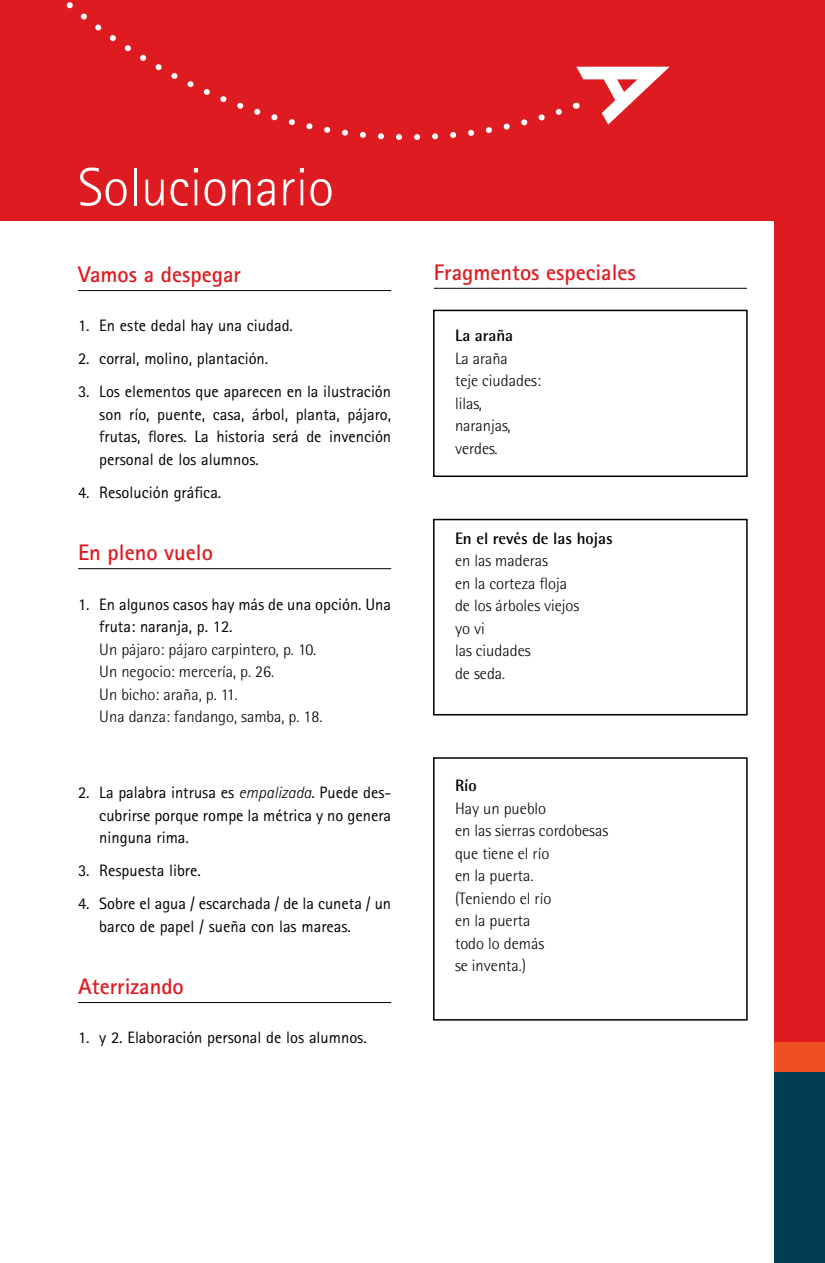
<style>
.page{position:relative;width:825px;height:1263px;background:#fff}
.page>*{position:absolute;margin:0;border:0;box-sizing:border-box;transform-origin:0 0}
.t1{font:300 54px "Rotis Sans Serif";color:#fff}
.t2{font:700 22.5px "Rotis Sans Serif Std";color:#df1b22}
.t3{font:16.5px/22.5px "Rotis Sans Serif Std";color:#000;text-align:justify}
.t4{font:300 16.5px/22.5px "Rotis Semi Sans";color:#000}
.t5{font:700 16.5px "Rotis Semi Sans";color:#000}
.s1{font-weight:300;font-style:italic}
</style>
<div class="page">
<div style="left:0;top:0;width:775px;height:221px;background:#df1b22"></div>
<svg style="left:66px;top:2px;width:496px;height:138px"></svg>
<div style="left:775px;top:0;width:50px;height:1235px;background:#df1b22"></div>
<div style="left:774px;top:1071px;width:51px;height:192px;background:#003d51"></div>
<div style="left:774px;top:1042px;width:51px;height:29px;background:#f04e23"></div>
<svg style="left:576px;top:67px;width:94px;height:58px"></svg>
<hr style="left:78px;top:290px;width:313px;height:1px;background:#000">
<hr style="left:78px;top:568px;width:313px;height:1px;background:#000">
<hr style="left:78px;top:1002px;width:313px;height:1px;background:#000">
<hr style="left:434px;top:288px;width:313px;height:1px;background:#000">
<div style="left:433px;top:310px;width:315px;height:167px;border:2px solid #000"></div>
<div style="left:433px;top:519px;width:315px;height:196px;border:2px solid #000"></div>
<div style="left:433px;top:757px;width:315px;height:263px;border:2px solid #000"></div>
<h1 class="t1" style="left:78px;top:156px;width:257px">Solucionario</h1>
<h2 class="t2" style="left:78px;top:260px;width:164px">Vamos a despegar</h2>
<p class="t3" style="left:78px;top:314px;width:216px">1. En este dedal hay una ciudad.</p>
<p class="t3" style="left:78px;top:347px;width:192px">2. corral, molino, plantación.</p>
<p class="t3" style="left:99px;top:380px;width:293px;text-indent:-21px">3. Los elementos que aparecen en la ilustración son río, puente, casa, árbol, planta, pájaro, frutas, flores. La historia será de invención personal de los alumnos.</p>
<p class="t3" style="left:78px;top:481px;width:145px">4. Resolución gráfica.</p>
<h2 class="t2" style="left:78px;top:538px;width:136px">En pleno vuelo</h2>
<p class="t3" style="left:99px;top:593px;width:293px;text-indent:-21px">1. En algunos casos hay más de una opción. Una fruta: naranja, p. 12.</p>
<p class="t4" style="left:99px;top:638px;width:225px">Un pájaro: pájaro carpintero, p. 10.<br>Un negocio: mercería, p. 26.<br>Un bicho: araña, p. 11.<br>Una danza: fandango, samba, p. 18.</p>
<p class="t3" style="left:99px;top:781px;width:293px;text-indent:-21px">2. La palabra intrusa es <span class="s1">empalizada</span>. Puede des&shy;cubrirse porque rompe la métrica y no genera ninguna rima.</p>
<p class="t3" style="left:78px;top:859px;width:124px">3. Respuesta libre.</p>
<p class="t3" style="left:99px;top:892px;width:293px;text-indent:-21px">4. Sobre el agua / escarchada / de la cuneta / un barco de papel / sueña con las mareas.</p>
<h2 class="t2" style="left:78px;top:972px;width:107px">Aterrizando</h2>
<p class="t3" style="left:78px;top:1026px;width:290px">1. y 2. Elaboración personal de los alumnos.</p>
<h2 class="t2" style="left:434px;top:258px;width:204px">Fragmentos especiales</h2>
<p class="t5" style="left:455px;top:325px;width:60px">La araña</p>
<p class="t4" style="left:455px;top:347px;width:87px">La araña<br>teje ciudades: lilas, naranjas, verdes.</p>
<p class="t5" style="left:455px;top:528px;width:159px">En el revés de las hojas</p>
<p class="t4" style="left:455px;top:549px;width:126px">en las maderas<br>en la corteza floja de los árboles viejos yo vi<br>las ciudades<br>de seda.</p>
<p class="t5" style="left:455px;top:775px;width:23px">Río</p>
<p class="t4" style="left:455px;top:797px;width:155px">Hay un pueblo<br>en las sierras cordobesas que tiene el río<br>en la puerta.<br>(Teniendo el río<br>en la puerta<br>todo lo demás<br>se inventa.)</p>
</div>
